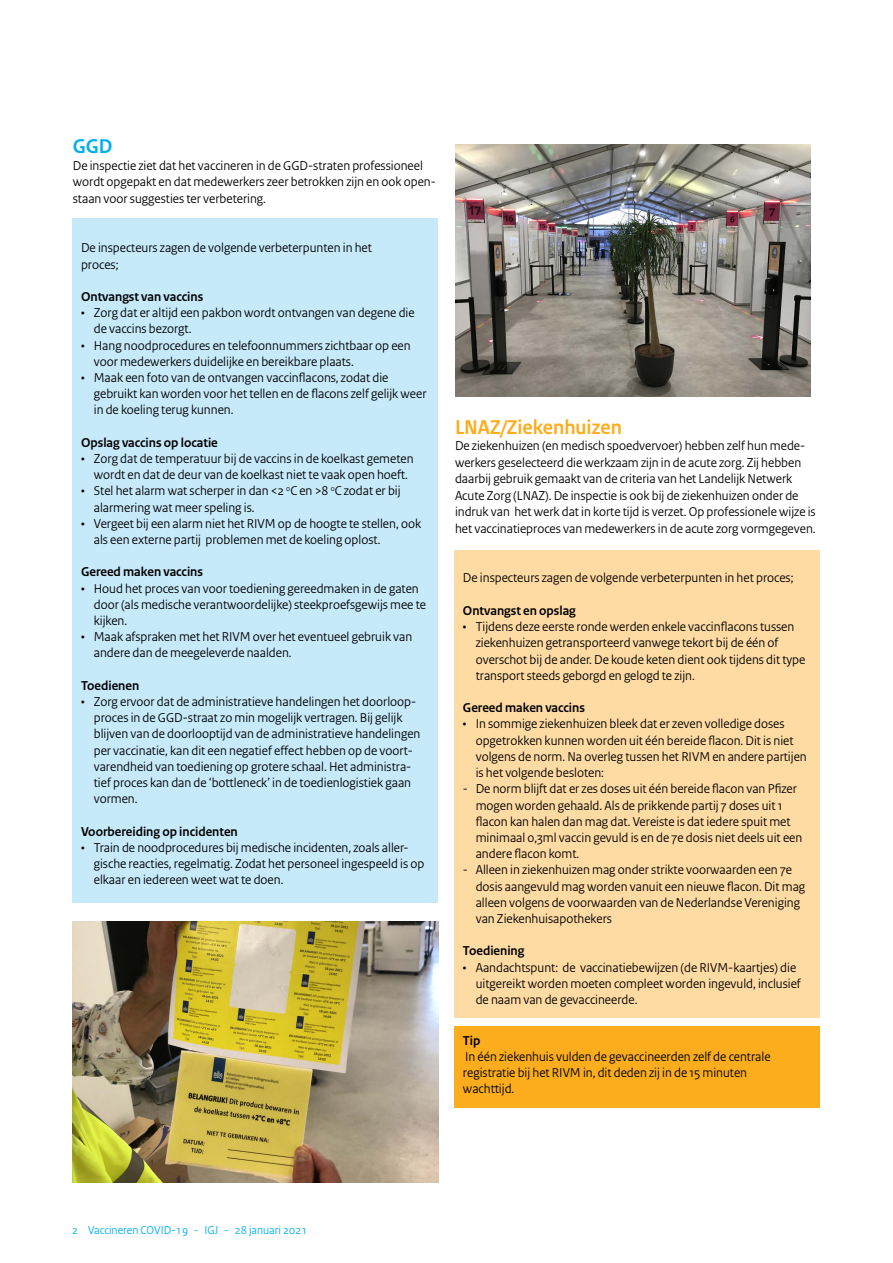
<style>
.page{position:relative;width:893px;height:1263px;background:#fff}
.page>*{position:absolute;margin:0;border:0;box-sizing:border-box;transform-origin:0 0}
.t1{font:700 21px "Rijksoverheid Sans Heading";color:#fbad1d}
.t2{font:700 21px "Rijksoverheid Sans Heading";color:#00aeef}
.t3{font:13.5px/16.2px "Rijksoverheid Sans Heading";color:#000}
.t4{font:700 13.5px "Rijksoverheid Sans Heading";color:#000}
.t5{font:12px "Rijksoverheid Sans";color:#00aeef}
</style>
<div class="page">
<div style="left:73px;top:218px;width:365px;height:684px;background:#c7eafb"></div>
<div style="left:454px;top:550px;width:366px;height:468px;background:#ffdba4"></div>
<div style="left:454px;top:1026px;width:366px;height:82px;background:#fbad1d"></div>
<img style="left:72px;top:922px;width:366px;height:261px">
<img style="left:455px;top:145px;width:356px;height:252px">
<h1 class="t2" style="left:73px;top:134px;width:41px">GGD</h1>
<p class="t3" style="left:73px;top:157px;width:365px">De inspectie ziet dat het vaccineren in de GGD-straten professioneel wordt opgepakt en dat medewerkers zeer betrokken zijn en ook open&shy;staan voor suggesties ter verbetering.</p>
<p class="t3" style="left:81px;top:240px;width:292px">De inspecteurs zagen de volgende verbeterpunten in het proces;</p>
<p class="t4" style="left:81px;top:289px;width:124px">Ontvangst van vaccins</p>
<p class="t3" style="left:94px;top:305px;width:322px;text-indent:-13px">• Zorg dat er altijd een pakbon wordt ontvangen van degene die de vaccins bezorgt.</p>
<p class="t3" style="left:94px;top:337px;width:318px;text-indent:-13px">• Hang noodprocedures en telefoonnummers zichtbaar op een voor medewerkers duidelijke en bereikbare plaats.</p>
<p class="t3" style="left:94px;top:370px;width:334px;text-indent:-13px">• Maak een foto van de ontvangen vaccinflacons, zodat die gebruikt kan worden voor het tellen en de flacons zelf gelijk weer in de koeling terug kunnen.</p>
<p class="t4" style="left:81px;top:435px;width:138px">Opslag vaccins op locatie</p>
<p class="t3" style="left:81px;top:451px;width:334px;text-align:center">• Zorg dat de temperatuur bij de vaccins in de koelkast gemeten wordt en dat de deur van de koelkast niet te vaak open hoeft.</p>
<p class="t3" style="left:94px;top:483px;width:308px;text-indent:-13px">• Stel het alarm wat scherper in dan &lt;2 <sup>0</sup>c en &gt;8 <sup>0</sup>c zodat er bij alarmering wat meer speling is.</p>
<p class="t3" style="left:94px;top:515px;width:329px;text-indent:-13px">• Vergeet bij een alarm niet het RIVM op de hoogte te stellen, ook als een externe partij problemen met de koeling oplost.</p>
<p class="t4" style="left:81px;top:564px;width:123px">Gereed maken vaccins</p>
<p class="t3" style="left:94px;top:580px;width:334px;text-indent:-13px">• Houd het proces van voor toediening gereedmaken in de gaten door (als medische verantwoordelijke) steekproefsgewijs mee te kijken.</p>
<p class="t3" style="left:94px;top:629px;width:320px;text-indent:-13px">• Maak afspraken met het RIVM over het eventueel gebruik van andere dan de meegeleverde naalden.</p>
<p class="t4" style="left:81px;top:678px;width:60px">Toedienen</p>
<p class="t3" style="left:94px;top:694px;width:328px;text-indent:-13px">• Zorg ervoor dat de administratieve handelingen het doorloop&shy;proces in de GGD-straat zo min mogelijk vertragen. Bij gelijk blijven van de doorlooptijd van de administratieve handelingen per vaccinatie, kan dit een negatief effect hebben op de voort&shy;varendheid van toediening op grotere schaal. Het administra&shy;tief proces kan dan de ‘bottleneck’ in de toedienlogistiek gaan vormen.</p>
<p class="t4" style="left:81px;top:824px;width:158px">Voorbereiding op incidenten</p>
<p class="t3" style="left:94px;top:839px;width:332px;text-indent:-13px">• Train de noodprocedures bij medische incidenten, zoals aller&shy;gische reacties, regelmatig. Zodat het personeel ingespeeld is op elkaar en iedereen weet wat te doen.</p>
<h1 class="t1" style="left:455px;top:415px;width:168px">LNAZ/Ziekenhuizen</h1>
<p class="t3" style="left:455px;top:438px;width:362px">De ziekenhuizen (en medisch spoedvervoer) hebben zelf hun mede&shy;werkers geselecteerd die werkzaam zijn in de acute zorg. Zij hebben daarbij gebruik gemaakt van de criteria van het Landelijk Netwerk Acute Zorg (LNAZ). De inspectie is ook bij de ziekenhuizen onder de indruk van het werk dat in korte tijd is verzet. Op professionele wijze is het vaccinatieproces van medewerkers in de acute zorg vormgegeven.</p>
<p class="t3" style="left:463px;top:570px;width:332px">De inspecteurs zagen de volgende verbeterpunten in het proces;</p>
<p class="t4" style="left:463px;top:603px;width:114px">Ontvangst en opslag</p>
<p class="t3" style="left:476px;top:619px;width:331px;text-indent:-13px">• Tijdens deze eerste ronde werden enkele vaccinflacons tussen ziekenhuizen getransporteerd vanwege tekort bij de één of overschot bij de ander. De koude keten dient ook tijdens dit type transport steeds geborgd en gelogd te zijn.</p>
<p class="t4" style="left:463px;top:700px;width:123px">Gereed maken vaccins</p>
<p class="t3" style="left:476px;top:716px;width:333px;text-indent:-13px">• In sommige ziekenhuizen bleek dat er zeven volledige doses opgetrokken kunnen worden uit één bereide flacon. Dit is niet volgens de norm. Na overleg tussen het RIVM en andere partijen is het volgende besloten:</p>
<p class="t3" style="left:476px;top:781px;width:328px;text-indent:-13px">- De norm blijft dat er zes doses uit één bereide flacon van Pfizer mogen worden gehaald. Als de prikkende partij 7 doses uit 1 flacon kan halen dan mag dat. Vereiste is dat iedere spuit met minimaal 0,3ml vaccin gevuld is en de 7e dosis niet deels uit een andere flacon komt.</p>
<p class="t3" style="left:476px;top:862px;width:331px;text-indent:-13px">- Alleen in ziekenhuizen mag onder strikte voorwaarden een 7e dosis aangevuld mag worden vanuit een nieuwe flacon. Dit mag alleen volgens de voorwaarden van de Nederlandse Vereniging van Ziekenhuisapothekers</p>
<p class="t4" style="left:463px;top:943px;width:63px">Toediening</p>
<p class="t3" style="left:476px;top:959px;width:327px;text-indent:-13px">• Aandachtspunt: de vaccinatiebewijzen (de RIVM-kaartjes) die uitgereikt worden moeten compleet worden ingevuld, inclusief de naam van de gevaccineerde.</p>
<p class="t4" style="left:463px;top:1032px;width:19px">Tip</p>
<p class="t3" style="left:463px;top:1048px;width:309px">In één ziekenhuis vulden de gevaccineerden zelf de centrale registratie bij het RIVM in, dit deden zij in de 15 minuten wachttijd.</p>
<p class="t5" style="left:72px;top:1223px;width:237px">2 Vaccineren COVID-19 - IGJ - 28 januari 2021</p>
</div>
